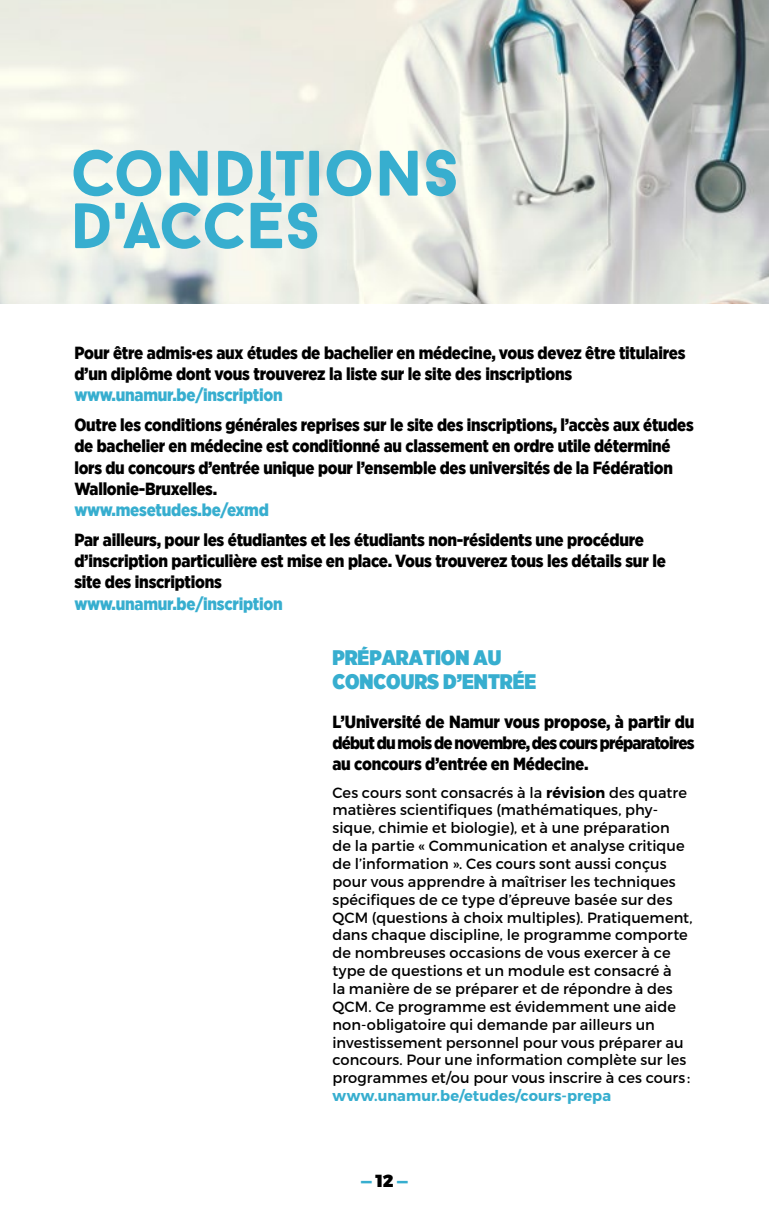
<style>
.page{position:relative;width:769px;height:1216px;background:#fff}
.page>*{position:absolute;margin:0;border:0;box-sizing:border-box;transform-origin:0 0}
.t1{font:900 64.75px/52.5px "Baron Neue";letter-spacing:.005em;color:#37aecf}
.t2{font:900 21px/24.5px "Gotham Narrow";color:#37aecf}
.t3{font:900 17.5px/21px "Gotham Narrow";letter-spacing:-.015em;color:#000}
.t4{font:900 17.5px "Gotham Narrow";letter-spacing:-.015em;color:#37aecf}
.t5{font:900 17.5px "Montserrat";color:#37aecf}
.t6{font:14.88px/17.8px "Montserrat";letter-spacing:.005em;color:#000}
.t7{font:700 14.88px "Montserrat";letter-spacing:.01em;color:#37aecf}
.s1{font-weight:700}
.s2{color:#000}
</style>
<div class="page">
<img style="left:0;top:0;width:769px;height:304px">
<h1 class="t1" style="left:71px;top:145px;width:389px">CONDITIONS<br>D'ACCÈS</h1>
<p class="t3" style="left:74px;top:341px;width:612px">Pour être admis·es aux études de bachelier en médecine, vous devez être titulaires d’un diplôme dont vous trouverez la liste sur le site des inscriptions</p>
<p class="t4" style="left:74px;top:383px;width:210px">www.unamur.be/inscription</p>
<p class="t3" style="left:74px;top:414px;width:621px">Outre les conditions générales reprises sur le site des inscriptions, l’accès aux études de bachelier en médecine est conditionné au classement en ordre utile déterminé lors du concours d’entrée unique pour l’ensemble des universités de la Fédération Wallonie-Bruxelles.</p>
<p class="t4" style="left:74px;top:498px;width:196px">www.mesetudes.be/exmd</p>
<p class="t3" style="left:74px;top:529px;width:593px">Par ailleurs, pour les étudiantes et les étudiants non-résidents une procédure d’inscription particulière est mise en place. Vous trouverez tous les détails sur le site des inscriptions</p>
<p class="t4" style="left:74px;top:591px;width:210px">www.unamur.be/inscription</p>
<h2 class="t2" style="left:332px;top:645px;width:205px">PRÉPARATION AU<br>CONCOURS D’ENTRÉE</h2>
<p class="t3" style="left:332px;top:710px;width:364px;text-align:justify">L’Université de Namur vous propose, à partir du début du mois de novembre, des cours préparatoires au concours d’entrée en Médecine.</p>
<p class="t6" style="left:332px;top:783px;width:362px">Ces cours sont consacrés à la <span class="s1">révision</span> des quatre matières scientifiques (mathématiques, phy&shy;sique, chimie et biologie), et à une préparation<br>de la partie « Communication et analyse critique de l’information ». Ces cours sont aussi conçus pour vous apprendre à maîtriser les techniques spécifiques de ce type d’épreuve basée sur des QCM (questions à choix multiples). Pratiquement, dans chaque discipline, le programme comporte de nombreuses occasions de vous exercer à ce type de questions et un module est consacré à<br>la manière de se préparer et de répondre à des QCM. Ce programme est évidemment une aide non-obligatoire qui demande par ailleurs un investissement personnel pour vous préparer au concours. Pour une information complète sur les programmes et/ou pour vous inscrire à ces cours :</p>
<p class="t7" style="left:332px;top:1086px;width:280px">www.unamur.be/etudes/cours-prepa</p>
<p class="t5" style="left:361px;top:1169px;width:48px">—<span class="s2">12</span>—</p>
</div>
